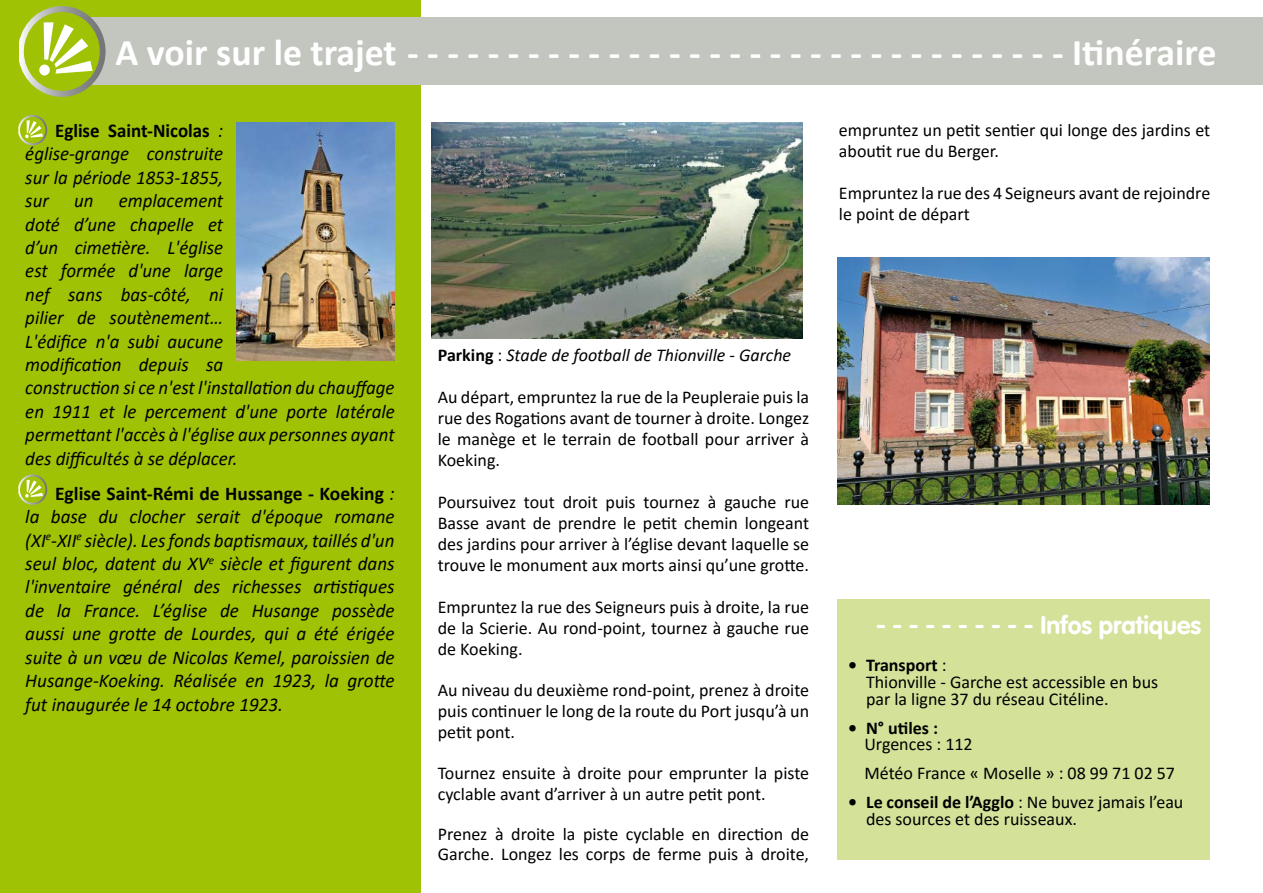
<style>
.page{position:relative;width:1263px;height:893px;background:#fff}
.page>*{position:absolute;margin:0;border:0;box-sizing:border-box;transform-origin:0 0}
.t1{font:700 37.95px "Calibri";color:#fff}
.t2{font:25.2px "VAG Rounded Bold";color:#fff}
.t3{font:italic 19.5px/23.4px "Calibri";color:#000;text-align:justify}
.t4{font:18px/21px "Calibri";color:#000}
.t5{font:italic 18px "Calibri";color:#000}
.t6{font:700 18px "Calibri";color:#000}
.s1{font-style:normal}
.s2{font-weight:700;font-style:normal}
.s3{font-weight:700}
</style>
<div class="page">
<div style="left:0;top:0;width:420px;height:893px;background:#9fc204"></div>
<div style="left:40px;top:18px;width:1223px;height:67px;background:#c2c6bf"></div>
<svg style="left:19px;top:6px;width:87px;height:91px"></svg>
<div style="left:36px;top:60px;width:20px;height:21px;background:#9fc204;border-radius:50%"></div>
<div style="left:39px;top:65px;width:11px;height:11px;background:#fff;border-radius:50%"></div>
<div style="left:837px;top:600px;width:373px;height:260px;background:#d3e199"></div>
<svg style="left:18px;top:115px;width:29px;height:30px"></svg>
<svg style="left:18px;top:474px;width:29px;height:31px"></svg>
<img style="left:431px;top:122px;width:371px;height:216px">
<img style="left:837px;top:257px;width:372px;height:248px">
<img style="left:236px;top:122px;width:159px;height:239px">
<h1 class="t1" style="left:115px;top:26px;width:1103px">A voir sur le trajet - - - - - - - - - - - - - - - - - - - - - - - - - - - - - - - - - Itinéraire</h1>
<p class="t3" style="left:25px;top:118px;width:200px"><span class="s1">▪</span> <span class="s2">Eglise Saint-Nicolas</span> : église-grange construite sur la période 1853-1855, sur</p>
<p class="t3" style="left:25px;top:188px;width:371px;text-align:left;text-indent:94px">emplacement<br>doté d’une chapelle et<br>d’un cimetière. L'église<br>est formée d'une large<br>nef sans bas-côté, ni<br>pilier de soutènement…<br>L'édifice n'a subi aucune<br>modification depuis sa<br>construction si ce n'est l'installation du chauffage en 1911 et le percement d'une porte latérale permettant l'accès à l'église aux personnes ayant des difficultés à se déplacer.</p>
<p class="t3" style="left:25px;top:481px;width:371px"><span class="s1">▪</span> <span class="s2">Eglise Saint-Rémi de Hussange - Koeking</span> : la base du clocher serait d'époque romane (XI<sup>e</sup>-XII<sup>e</sup> siècle). Les fonds baptismaux, taillés d'un seul bloc, datent du XV<sup>e</sup> siècle et figurent dans l'inventaire général des richesses artistiques de la France. L’église de Husange possède aussi une grotte de Lourdes, qui a été érigée suite à un vœu de Nicolas Kemel, paroissien de Husange-Koeking. Réalisée en 1923, la grotte fut inaugurée le 14 octobre 1923.</p>
<p class="t3" style="left:74px;top:188px;width:21px">un</p>
<p class="t4" style="left:839px;top:119px;width:373px">empruntez un petit sentier qui longe des jardins et aboutit rue du Berger.</p>
<p class="t4" style="left:839px;top:182px;width:373px">Empruntez la rue des 4 Seigneurs avant de rejoindre le point de départ</p>
<p class="t5" style="left:438px;top:342px;width:355px"><span class="s2">Parking</span> <span class="s1">:</span> Stade de football de Thionville - Garche</p>
<p class="t4" style="left:438px;top:386px;width:373px;text-align:justify">Au départ, empruntez la rue de la Peupleraie puis la rue des Rogations avant de tourner à droite. Longez le manège et le terrain de football pour arriver à Koeking.</p>
<p class="t4" style="left:438px;top:491px;width:373px;text-align:justify">Poursuivez tout droit puis tournez à gauche rue Basse avant de prendre le petit chemin longeant des jardins pour arriver à l’église devant laquelle se trouve le monument aux morts ainsi qu’une grotte.</p>
<p class="t4" style="left:438px;top:596px;width:373px;text-align:justify">Empruntez la rue des Seigneurs puis à droite, la rue de la Scierie. Au rond-point, tournez à gauche rue de Koeking.</p>
<p class="t4" style="left:438px;top:679px;width:373px;text-align:justify">Au niveau du deuxième rond-point, prenez à droite puis continuer le long de la route du Port jusqu’à un petit pont.</p>
<p class="t4" style="left:438px;top:761px;width:373px">Tournez ensuite à droite pour emprunter la piste cyclable avant d’arriver à un autre petit pont.</p>
<p class="t4" style="left:438px;top:824px;width:373px;line-height:19.5px">Prenez à droite la piste cyclable en direction de<br>Garche. Longez les corps de ferme puis à droite,</p>
<h2 class="t2" style="left:876px;top:610px;width:327px">- - - - - - - - - - Infos pratiques</h2>
<p class="t4" style="left:866px;top:656px;width:294px;line-height:16.8px;text-indent:-18px"><span class="s3">• Transport</span> :<br>Thionville - Garche est accessible en bus par la ligne 37 du réseau Citéline.</p>
<p class="t6" style="left:848px;top:715px;width:91px">• N° utiles :</p>
<p class="t4" style="left:864px;top:729px;width:312px;line-height:28.8px">Urgences : 112<br>Météo France « Moselle » : 08 99 71 02 57</p>
<p class="t4" style="left:866px;top:793px;width:319px;line-height:16.8px;text-indent:-18px"><span class="s3">• Le conseil de l’Agglo</span> : Ne buvez jamais l’eau des sources et des ruisseaux.</p>
</div>
